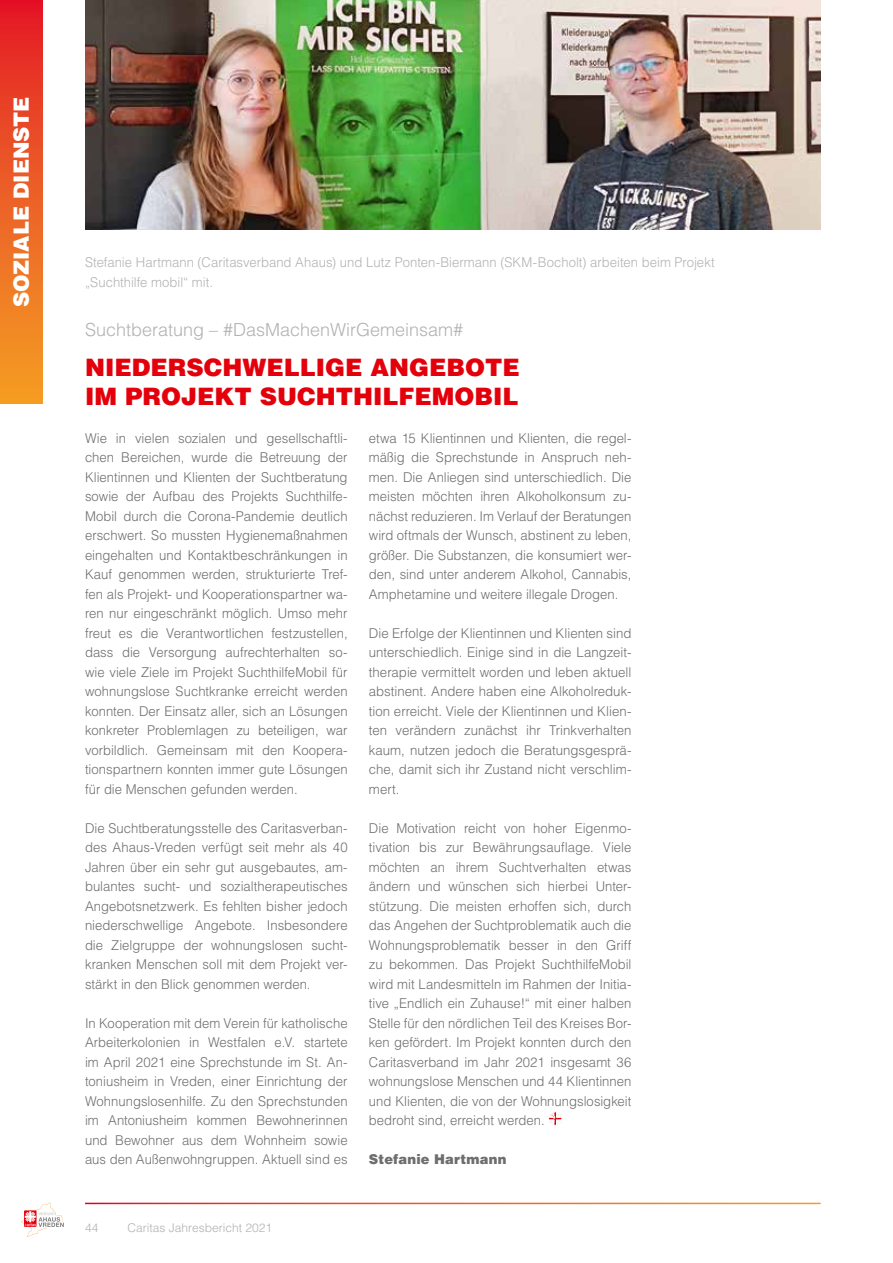
<style>
.page{position:relative;width:893px;height:1263px;background:#fff}
.page>*{position:absolute;margin:0;border:0;box-sizing:border-box;transform-origin:0 0}
.t1{font:900 24px/28.8px "Helvetica LT Std";color:#e3000b}
.t2{font:900 21px "Helvetica LT Std";color:#fff}
.t3{font:300 18px "Helvetica LT Std";color:#b1b2b3}
.t4{font:300 13.5px/19.5px "Helvetica LT Std";color:#6e6e6e;text-align:justify}
.t5{font:300 13.5px/19.5px "Helvetica LT Std";color:#b1b2b3}
.t6{font:900 13.5px "Helvetica LT Std";letter-spacing:.015em;color:#6e6e6e}
.t7{font:300 12px "Helvetica LT Std";color:#b1b2b3}
</style>
<div class="page">
<img style="left:85px;top:0;width:736px;height:229px">
<div style="left:0;top:0;width:43px;height:404px;background:linear-gradient(to bottom,#e41c27,#f4a224)"></div>
<svg style="left:21px;top:1203px;width:43px;height:33px"></svg>
<svg style="left:549px;top:1111px;width:13px;height:14px"></svg>
<h2 class="t2" style="left:8px;top:307px;width:213px;rotate:-90deg">SOZIALE DIENSTE</h2>
<h2 class="t2" style="left:8px;top:245px;width:88px;rotate:-90deg">INHALT</h2>
<p class="t5" style="left:85px;top:253px;width:631px">Stefanie Hartmann (Caritasverband Ahaus) und Lutz Ponten-Biermann (SKM-Bocholt) arbeiten beim Projekt „Suchthilfe mobil“ mit.</p>
<h3 class="t3" style="left:85px;top:319px;width:380px">Suchtberatung – #DasMachenWirGemeinsam#</h3>
<h1 class="t1" style="left:85px;top:352px;width:436px">NIEDERSCHWELLIGE ANGEBOTE<br>IM PROJEKT SUCHTHILFEMOBIL</h1>
<p class="t4" style="left:85px;top:428px;width:264px">Wie in vielen sozialen und gesellschaftli&shy;chen Bereichen, wurde die Betreuung der Klientinnen und Klienten der Suchtberatung sowie der Aufbau des Projekts Suchthilfe-Mobil durch die Corona-Pandemie deutlich erschwert. So mussten Hygienemaßnahmen eingehalten und Kontaktbeschränkungen in Kauf genommen werden, strukturierte Tref&shy;fen als Projekt- und Kooperationspartner wa&shy;ren nur eingeschränkt möglich. Umso mehr freut es die Verantwortlichen festzustellen, dass die Versorgung aufrechterhalten so&shy;wie viele Ziele im Projekt SuchthilfeMobil für wohnungslose Suchtkranke erreicht werden konnten. Der Einsatz aller, sich an Lösungen konkreter Problemlagen zu beteiligen, war vorbildlich. Gemeinsam mit den Koopera&shy;tionspartnern konnten immer gute Lösungen für die Menschen gefunden werden.</p>
<p class="t4" style="left:85px;top:818px;width:264px">Die Suchtberatungsstelle des Caritasverban&shy;des Ahaus-Vreden verfügt seit mehr als 40<br>Jahren über ein sehr gut ausgebautes, am&shy;bulantes sucht- und sozialtherapeutisches Angebotsnetzwerk. Es fehlten bisher jedoch niederschwellige Angebote. Insbesondere die Zielgruppe der wohnungslosen sucht&shy;kranken Menschen soll mit dem Projekt ver&shy;stärkt in den Blick genommen werden.</p>
<p class="t4" style="left:85px;top:1013px;width:264px">In Kooperation mit dem Verein für katholische Arbeiterkolonien in Westfalen e.V. startete im April 2021 eine Sprechstunde im St. An&shy;toniusheim in Vreden, einer Einrichtung der Wohnungslosenhilfe. Zu den Sprechstunden im Antoniusheim kommen Bewohnerinnen und Bewohner aus dem Wohnheim sowie aus den Außenwohngruppen. Aktuell sind es</p>
<p class="t4" style="left:369px;top:428px;width:264px">etwa 15 Klientinnen und Klienten, die regel&shy;mäßig die Sprechstunde in Anspruch neh&shy;men. Die Anliegen sind unterschiedlich. Die meisten möchten ihren Alkoholkonsum zu&shy;nächst reduzieren. Im Verlauf der Beratungen wird oftmals der Wunsch, abstinent zu leben, größer. Die Substanzen, die konsumiert wer&shy;den, sind unter anderem Alkohol, Cannabis, Amphetamine und weitere illegale Drogen.</p>
<p class="t4" style="left:369px;top:623px;width:264px">Die Erfolge der Klientinnen und Klienten sind unterschiedlich. Einige sind in die Langzeit&shy;therapie vermittelt worden und leben aktuell abstinent. Andere haben eine Alkoholreduk&shy;tion erreicht. Viele der Klientinnen und Klien&shy;ten verändern zunächst ihr Trinkverhalten kaum, nutzen jedoch die Beratungsgesprä&shy;che, damit sich ihr Zustand nicht verschlim&shy;mert.</p>
<p class="t4" style="left:369px;top:818px;width:264px">Die Motivation reicht von hoher Eigenmo&shy;tivation bis zur Bewährungsauflage. Viele möchten an ihrem Suchtverhalten etwas ändern und wünschen sich hierbei Unter&shy;stützung. Die meisten erhoffen sich, durch das Angehen der Suchtproblematik auch die Wohnungsproblematik besser in den Griff zu bekommen. Das Projekt SuchthilfeMobil wird mit Landesmitteln im Rahmen der Initia&shy;tive „Endlich ein Zuhause!“ mit einer halben Stelle für den nördlichen Teil des Kreises Bor&shy;ken gefördert. Im Projekt konnten durch den Caritasverband im Jahr 2021 insgesamt 36 wohnungslose Menschen und 44 Klientinnen und Klienten, die von der Wohnungslosigkeit bedroht sind, erreicht werden.</p>
<p class="t6" style="left:369px;top:1151px;width:139px">Stefanie Hartmann</p>
<p class="t7" style="left:85px;top:1220px;width:15px">44</p>
<p class="t7" style="left:128px;top:1220px;width:146px">Caritas Jahresbericht 2021</p>
</div>
